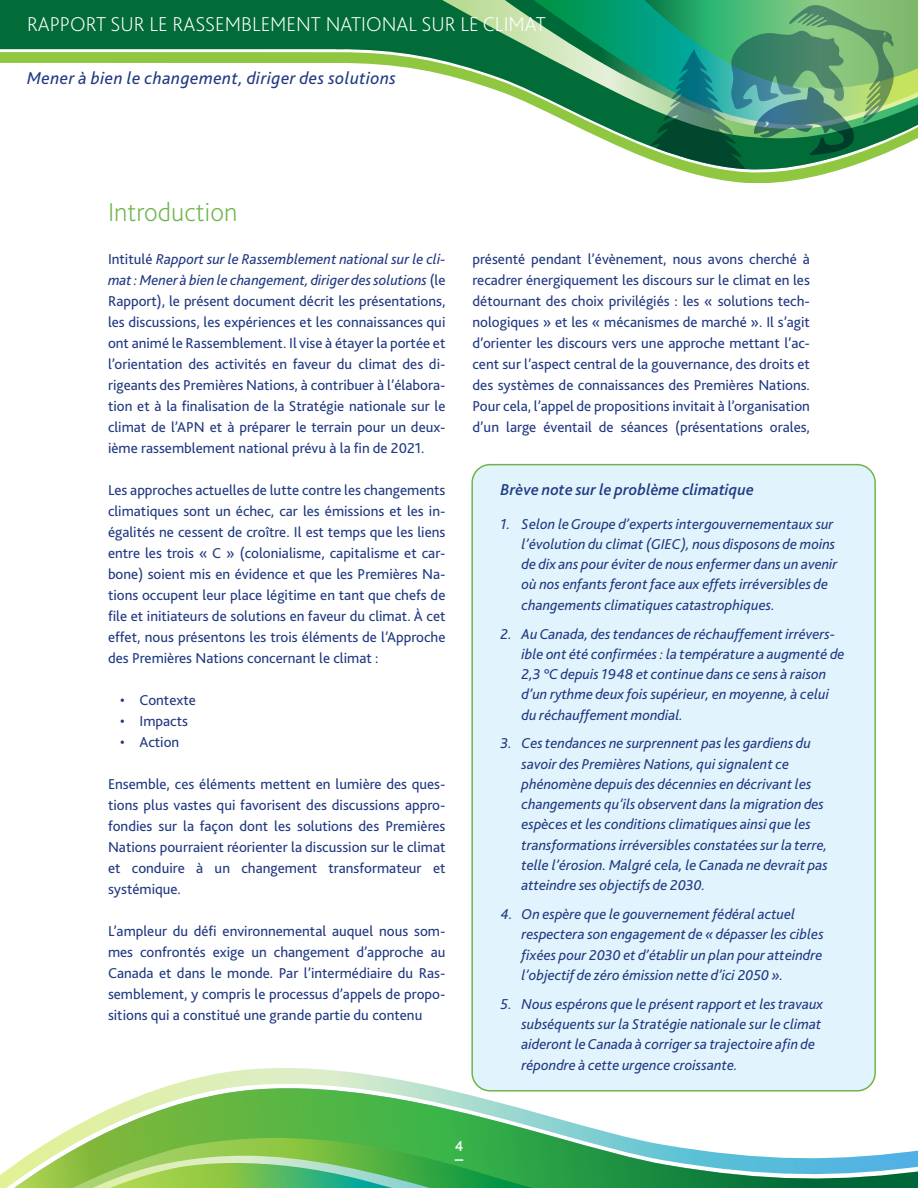
<style>
.page{position:relative;width:918px;height:1188px;background:#fff}
.page>*{position:absolute;margin:0;border:0;box-sizing:border-box;transform-origin:0 0}
.Headers{font:200 27px "Bliss 2";color:#6eb44b}
.t1{font:200 21px "Bliss 2";color:#fff}
.t2{font:italic 18px "Bliss 2";letter-spacing:.025em;color:#213982}
.Body_Text{font:italic 500 16.5px "Bliss 2";color:#213982}
.Body_Text-2{font:15px/21px "Bliss 2";color:#213982;text-align:justify}
.Body_Text-3{font:italic 15px/20.2px "Bliss 2";color:#213982}
.t3{font:500 15px "Bliss 2";color:#fff}
.s1{font-style:italic}
</style>
<div class="page">
<div style="left:334px;top:0;width:86px;height:52px;background:#016c38"></div>
<svg style="left:420px;top:0;width:67px;height:52px;background:#1f7d47"></svg>
<svg style="left:487px;top:0;width:30px;height:52px;background:#77b17a"></svg>
<svg style="left:517px;top:0;width:115px;height:52px;background:#2d9e6b"></svg>
<div style="left:0;top:0;width:352px;height:49px;background:#016c38"></div>
<svg style="left:0;top:52px;width:842px;height:131px"></svg>
<svg style="left:632px;top:0;width:286px;height:169px;background:#4d9e72"></svg>
<svg style="left:162px;top:1068px;width:711px;height:20px"></svg>
<svg style="left:0;top:1088px;width:918px;height:100px"></svg>
<svg style="left:46px;top:1138px;width:538px;height:50px;background:#6abc59"></svg>
<div style="left:472px;top:465px;width:403px;height:626px;background:#e1f4fd;border-radius:18px"></div>
<div style="left:471px;top:464px;width:405px;height:628px;border:2px solid #6eb44b;border-radius:18px"></div>
<h2 class="t1" style="left:27px;top:11px;width:520px">RAPPORT SUR LE RASSEMBLEMENT NATIONAL SUR LE CLIMAT</h2>
<p class="t2" style="left:27px;top:67px;width:371px">Mener à bien le changement, diriger des solutions</p>
<p class="Headers" style="left:108px;top:195px;width:131px">Introduction</p>
<p class="Body_Text-2" style="left:108px;top:248px;width:339px">Intitulé <span class="s1">Rapport sur le Rassemblement national sur le cli&shy;mat : Mener à bien le changement, diriger des solutions</span> (le Rapport), le présent document décrit les présentations, les discussions, les expériences et les connaissances qui ont animé le Rassemblement. Il vise à étayer la portée et l’orientation des activités en faveur du climat des di&shy;rigeants des Premières Nations, à contribuer à l’élabora&shy;tion et à la finalisation de la Stratégie nationale sur le climat de l’APN et à préparer le terrain pour un deux&shy;ième rassemblement national prévu à la fin de 2021.</p>
<p class="Body_Text-2" style="left:108px;top:479px;width:339px">Les approches actuelles de lutte contre les changements climatiques sont un échec, car les émissions et les in&shy;égalités ne cessent de croître. Il est temps que les liens entre les trois « C » (colonialisme, capitalisme et car&shy;bone) soient mis en évidence et que les Premières Na&shy;tions occupent leur place légitime en tant que chefs de file et initiateurs de solutions en faveur du climat. À cet effet, nous présentons les trois éléments de l’Approche des Premières Nations concernant le climat :</p>
<p class="Body_Text-2" style="left:120px;top:689px;width:77px">• Contexte</p>
<p class="Body_Text-2" style="left:120px;top:710px;width:69px">• Impacts</p>
<p class="Body_Text-2" style="left:120px;top:731px;width:61px">• Action</p>
<p class="Body_Text-2" style="left:108px;top:773px;width:339px">Ensemble, ces éléments mettent en lumière des ques&shy;tions plus vastes qui favorisent des discussions appro&shy;fondies sur la façon dont les solutions des Premières Nations pourraient réorienter la discussion sur le climat et conduire à un changement transformateur et systémique.</p>
<p class="Body_Text-2" style="left:108px;top:920px;width:339px">L’ampleur du défi environnemental auquel nous som&shy;mes confrontés exige un changement d’approche au Canada et dans le monde. Par l’intermédiaire du Ras&shy;semblement, y compris le processus d’appels de propo&shy;sitions qui a constitué une grande partie du contenu</p>
<p class="Body_Text-2" style="left:472px;top:248px;width:339px">présenté pendant l’évènement, nous avons cherché à recadrer énergiquement les discours sur le climat en les détournant des choix privilégiés : les « solutions tech&shy;nologiques » et les « mécanismes de marché ». Il s’agit d’orienter les discours vers une approche mettant l’ac&shy;cent sur l’aspect central de la gouvernance, des droits et des systèmes de connaissances des Premières Nations.<br>Pour cela, l’appel de propositions invitait à l’organisation d’un large éventail de séances (présentations orales,</p>
<p class="Body_Text" style="left:501px;top:479px;width:255px">Brève note sur le problème climatique</p>
<p class="Body_Text-3" style="left:522px;top:513px;width:317px;text-indent:-21px">1. Selon le Groupe d’experts intergouvernementaux sur l’évolution du climat (GIEC), nous disposons de moins de dix ans pour éviter de nous enfermer dans un avenir où nos enfants feront face aux effets irréversibles de changements climatiques catastrophiques.</p>
<p class="Body_Text-3" style="left:522px;top:623px;width:325px;text-indent:-21px">2. Au Canada, des tendances de réchauffement irrévers&shy;ible ont été confirmées : la température a augmenté de 2,3 °C depuis 1948 et continue dans ce sens à raison d’un rythme deux fois supérieur, en moyenne, à celui du réchauffement mondial.</p>
<p class="Body_Text-3" style="left:522px;top:733px;width:308px;text-indent:-21px">3. Ces tendances ne surprennent pas les gardiens du savoir des Premières Nations, qui signalent ce phénomène depuis des décennies en décrivant les changements qu’ils observent dans la migration des espèces et les conditions climatiques ainsi que les transformations irréversibles constatées sur la terre, telle l’érosion. Malgré cela, le Canada ne devrait pas atteindre ses objectifs de 2030.</p>
<p class="Body_Text-3" style="left:522px;top:904px;width:304px;text-indent:-21px">4. On espère que le gouvernement fédéral actuel respectera son engagement de « dépasser les cibles fixées pour 2030 et d’établir un plan pour atteindre l’objectif de zéro émission nette d’ici 2050 ».</p>
<p class="Body_Text-3" style="left:522px;top:993px;width:303px;text-indent:-21px">5. Nous espérons que le présent rapport et les travaux subséquents sur la Stratégie nationale sur le climat aideront le Canada à corriger sa trajectoire afin de répondre à cette urgence croissante.</p>
<p class="t3" style="left:455px;top:1136px;width:10px">4</p>
</div>
